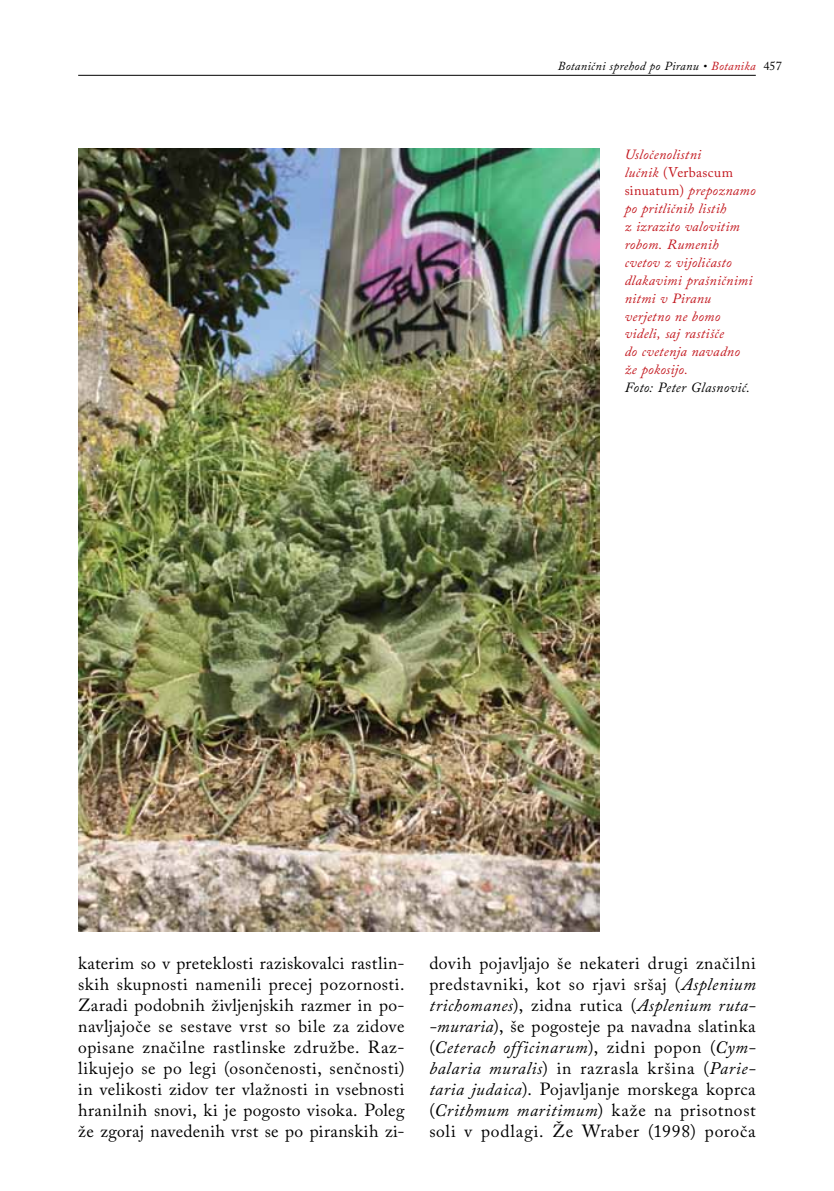
<style>
.page{position:relative;width:834px;height:1191px;background:#fff}
.page>*{position:absolute;margin:0;border:0;box-sizing:border-box;transform-origin:0 0}
.t1{font:17.5px/21px "Adobe Caslon Pro";letter-spacing:.03em;color:#000;text-align:justify}
.t2{font:italic 14px/17.8px "Adobe Caslon Pro";letter-spacing:.02em;color:#c2151c}
.t3{font:italic 14px "Adobe Caslon Pro";letter-spacing:.02em;color:#000}
.t4{font:italic 12.25px "Adobe Caslon Pro";letter-spacing:.025em;color:#000}
.s1{color:#c2151c}
.s2{font-style:normal}
.s3{font-style:italic}
</style>
<div class="page">
<hr style="left:78px;top:75px;width:677px;height:1px;background:#000">
<img style="left:78px;top:149px;width:521px;height:782px">
<p class="t4" style="left:557px;top:59px;width:225px">Botanični sprehod po Piranu • <span class="s1">Botanika</span> <span class="s2">457</span></p>
<p class="t2" style="left:624px;top:145px;width:132px">Usločenolistni<br>lučnik <span class="s2">(Verbascum sinuatum)</span> prepoznamo po pritličnih listih<br>z izrazito valovitim robom. Rumenih cvetov z vijoličasto dlakavimi prašničnimi nitmi v Piranu verjetno ne bomo videli, saj rastišče<br>do cvetenja navadno<br>že pokosijo.</p>
<p class="t3" style="left:624px;top:379px;width:127px">Foto: Peter Glasnović.</p>
<p class="t1" style="left:78px;top:952px;width:328px">katerim so v preteklosti raziskovalci rastlin&shy;skih skupnosti namenili precej pozornosti.<br>Zaradi podobnih življenjskih razmer in po&shy;navljajoče se sestave vrst so bile za zidove opisane značilne rastlinske združbe. Raz&shy;likujejo se po legi (osončenosti, senčnosti) in velikosti zidov ter vlažnosti in vsebnosti hranilnih snovi, ki je pogosto visoka. Poleg že zgoraj navedenih vrst se po piranskih zi-</p>
<p class="t1" style="left:429px;top:952px;width:328px">dovih pojavljajo še nekateri drugi značilni predstavniki, kot so rjavi sršaj (<span class="s3">Asplenium trichomanes</span>), zidna rutica (<span class="s3">Asplenium ruta--muraria</span>), še pogosteje pa navadna slatinka (<span class="s3">Ceterach officinarum</span>), zidni popon (<span class="s3">Cym&shy;balaria muralis</span>) in razrasla kršina (<span class="s3">Parie&shy;taria judaica</span>). Pojavljanje morskega koprca (<span class="s3">Crithmum maritimum</span>) kaže na prisotnost soli v podlagi. Že Wraber (1998) poroča</p>
</div>
